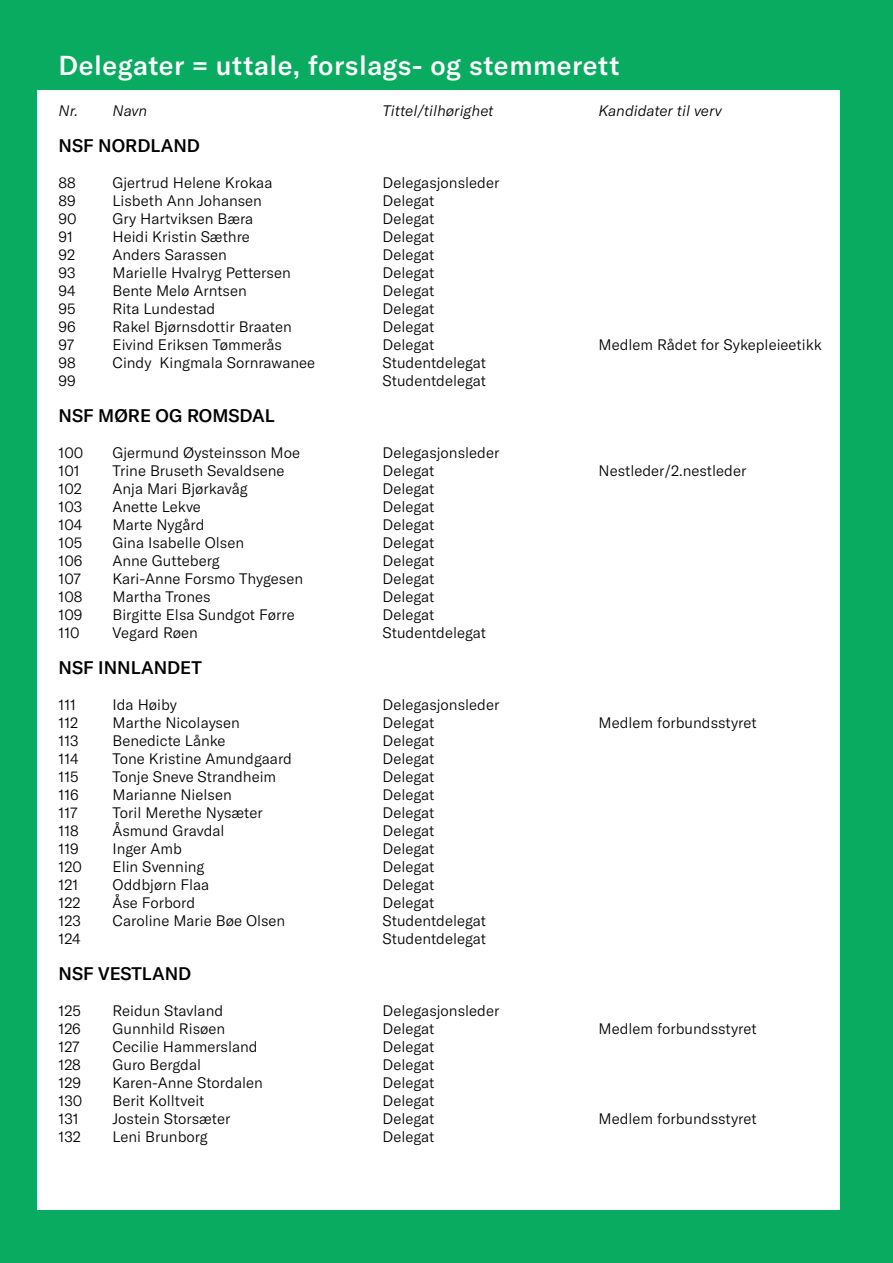
<style>
.page{position:relative;width:893px;height:1263px;background:#09ab60}
.page>*{position:absolute;margin:0;border:0;box-sizing:border-box;transform-origin:0 0}
.t1{font:500 27px "GT America";letter-spacing:.02em;color:#fff}
.t2{font:500 18px "GT America";color:#000}
.t3{font:300 15px "GT America";color:#000}
.t4{font:italic 300 15px "GT America";color:#000}
</style>
<div class="page">
<div style="left:38px;top:90px;width:802px;height:1119px;background:#fff"></div>
<h1 class="t1" style="left:58px;top:49px;width:563px">Delegater = uttale, forslags- og stemmerett</h1>
<p class="t4" style="left:58px;top:102px;width:90px">Nr. Navn</p>
<p class="t4" style="left:382px;top:102px;width:112px">Tittel/tilhørighet</p>
<p class="t4" style="left:598px;top:102px;width:125px">Kandidater til verv</p>
<p class="t2" style="left:58px;top:135px;width:143px">NSF NORDLAND</p>
<p class="t3" style="left:59px;top:174px;width:19px">88</p>
<p class="t3" style="left:113px;top:174px;width:161px">Gjertrud Helene Krokaa</p>
<p class="t3" style="left:383px;top:174px;width:118px">Delegasjonsleder</p>
<p class="t3" style="left:59px;top:192px;width:19px">89</p>
<p class="t3" style="left:113px;top:192px;width:151px">Lisbeth Ann Johansen</p>
<p class="t3" style="left:383px;top:192px;width:54px">Delegat</p>
<p class="t3" style="left:59px;top:210px;width:20px">90</p>
<p class="t3" style="left:113px;top:210px;width:142px">Gry Hartviksen Bæra</p>
<p class="t3" style="left:383px;top:210px;width:54px">Delegat</p>
<p class="t3" style="left:59px;top:228px;width:16px">91</p>
<p class="t3" style="left:113px;top:228px;width:139px">Heidi Kristin Sæthre</p>
<p class="t3" style="left:383px;top:228px;width:54px">Delegat</p>
<p class="t3" style="left:59px;top:246px;width:18px">92</p>
<p class="t3" style="left:113px;top:246px;width:116px">Anders Sarassen</p>
<p class="t3" style="left:383px;top:246px;width:54px">Delegat</p>
<p class="t3" style="left:59px;top:264px;width:19px">93</p>
<p class="t3" style="left:113px;top:264px;width:180px">Marielle Hvalryg Pettersen</p>
<p class="t3" style="left:383px;top:264px;width:54px">Delegat</p>
<p class="t3" style="left:59px;top:282px;width:19px">94</p>
<p class="t3" style="left:113px;top:282px;width:136px">Bente Melø Arntsen</p>
<p class="t3" style="left:383px;top:282px;width:54px">Delegat</p>
<p class="t3" style="left:59px;top:300px;width:19px">95</p>
<p class="t3" style="left:113px;top:300px;width:104px">Rita Lundestad</p>
<p class="t3" style="left:383px;top:300px;width:54px">Delegat</p>
<p class="t3" style="left:59px;top:318px;width:19px">96</p>
<p class="t3" style="left:113px;top:318px;width:181px">Rakel Bjørnsdottir Braaten</p>
<p class="t3" style="left:383px;top:318px;width:54px">Delegat</p>
<p class="t3" style="left:59px;top:336px;width:17px">97</p>
<p class="t3" style="left:113px;top:336px;width:171px">Eivind Eriksen Tømmerås</p>
<p class="t3" style="left:383px;top:336px;width:54px">Delegat</p>
<p class="t3" style="left:599px;top:336px;width:225px">Medlem Rådet for Sykepleieetikk</p>
<p class="t3" style="left:59px;top:354px;width:19px">98</p>
<p class="t3" style="left:113px;top:354px;width:204px">Cindy Kingmala Sornrawanee</p>
<p class="t3" style="left:383px;top:354px;width:105px">Studentdelegat</p>
<p class="t3" style="left:59px;top:372px;width:19px">99</p>
<p class="t3" style="left:383px;top:372px;width:105px">Studentdelegat</p>
<p class="t2" style="left:58px;top:405px;width:218px">NSF MØRE OG ROMSDAL</p>
<p class="t3" style="left:58px;top:444px;width:26px">100</p>
<p class="t3" style="left:112px;top:444px;width:189px">Gjermund Øysteinsson Moe</p>
<p class="t3" style="left:382px;top:444px;width:118px">Delegasjonsleder</p>
<p class="t3" style="left:58px;top:462px;width:23px">101</p>
<p class="t3" style="left:112px;top:462px;width:174px">Trine Bruseth Sevaldsene</p>
<p class="t3" style="left:382px;top:462px;width:54px">Delegat</p>
<p class="t3" style="left:598px;top:462px;width:149px">Nestleder/2.nestleder</p>
<p class="t3" style="left:58px;top:480px;width:25px">102</p>
<p class="t3" style="left:112px;top:480px;width:137px">Anja Mari Bjørkavåg</p>
<p class="t3" style="left:382px;top:480px;width:54px">Delegat</p>
<p class="t3" style="left:58px;top:498px;width:25px">103</p>
<p class="t3" style="left:112px;top:498px;width:90px">Anette Lekve</p>
<p class="t3" style="left:382px;top:498px;width:54px">Delegat</p>
<p class="t3" style="left:58px;top:516px;width:26px">104</p>
<p class="t3" style="left:112px;top:516px;width:93px">Marte Nygård</p>
<p class="t3" style="left:382px;top:516px;width:54px">Delegat</p>
<p class="t3" style="left:58px;top:534px;width:25px">105</p>
<p class="t3" style="left:112px;top:534px;width:133px">Gina Isabelle Olsen</p>
<p class="t3" style="left:382px;top:534px;width:54px">Delegat</p>
<p class="t3" style="left:58px;top:552px;width:25px">106</p>
<p class="t3" style="left:112px;top:552px;width:109px">Anne Gutteberg</p>
<p class="t3" style="left:382px;top:552px;width:54px">Delegat</p>
<p class="t3" style="left:58px;top:570px;width:24px">107</p>
<p class="t3" style="left:112px;top:570px;width:192px">Kari-Anne Forsmo Thygesen</p>
<p class="t3" style="left:382px;top:570px;width:54px">Delegat</p>
<p class="t3" style="left:58px;top:588px;width:26px">108</p>
<p class="t3" style="left:112px;top:588px;width:100px">Martha Trones</p>
<p class="t3" style="left:383px;top:588px;width:54px">Delegat</p>
<p class="t3" style="left:58px;top:606px;width:25px">109</p>
<p class="t3" style="left:112px;top:606px;width:184px">Birgitte Elsa Sundgot Førre</p>
<p class="t3" style="left:382px;top:606px;width:54px">Delegat</p>
<p class="t3" style="left:58px;top:624px;width:23px">110</p>
<p class="t3" style="left:112px;top:624px;width:87px">Vegard Røen</p>
<p class="t3" style="left:382px;top:624px;width:105px">Studentdelegat</p>
<p class="t2" style="left:58px;top:657px;width:145px">NSF INNLANDET</p>
<p class="t3" style="left:58px;top:696px;width:19px">111</p>
<p class="t3" style="left:112px;top:696px;width:66px">Ida Høiby</p>
<p class="t3" style="left:383px;top:696px;width:118px">Delegasjonsleder</p>
<p class="t3" style="left:58px;top:714px;width:21px">112</p>
<p class="t3" style="left:112px;top:714px;width:129px">Marthe Nicolaysen</p>
<p class="t3" style="left:382px;top:714px;width:54px">Delegat</p>
<p class="t3" style="left:598px;top:714px;width:160px">Medlem forbundsstyret</p>
<p class="t3" style="left:58px;top:732px;width:22px">113</p>
<p class="t3" style="left:112px;top:732px;width:115px">Benedicte Lånke</p>
<p class="t3" style="left:382px;top:732px;width:54px">Delegat</p>
<p class="t3" style="left:58px;top:750px;width:22px">114</p>
<p class="t3" style="left:112px;top:750px;width:181px">Tone Kristine Amundgaard</p>
<p class="t3" style="left:382px;top:750px;width:54px">Delegat</p>
<p class="t3" style="left:58px;top:768px;width:22px">115</p>
<p class="t3" style="left:112px;top:768px;width:165px">Tonje Sneve Strandheim</p>
<p class="t3" style="left:382px;top:768px;width:54px">Delegat</p>
<p class="t3" style="left:58px;top:786px;width:22px">116</p>
<p class="t3" style="left:112px;top:786px;width:121px">Marianne Nielsen</p>
<p class="t3" style="left:382px;top:786px;width:54px">Delegat</p>
<p class="t3" style="left:58px;top:804px;width:21px">117</p>
<p class="t3" style="left:112px;top:804px;width:152px">Toril Merethe Nysæter</p>
<p class="t3" style="left:382px;top:804px;width:54px">Delegat</p>
<p class="t3" style="left:58px;top:822px;width:22px">118</p>
<p class="t3" style="left:112px;top:822px;width:114px">Åsmund Gravdal</p>
<p class="t3" style="left:382px;top:822px;width:54px">Delegat</p>
<p class="t3" style="left:58px;top:840px;width:22px">119</p>
<p class="t3" style="left:112px;top:840px;width:71px">Inger Amb</p>
<p class="t3" style="left:382px;top:840px;width:54px">Delegat</p>
<p class="t3" style="left:58px;top:858px;width:25px">120</p>
<p class="t3" style="left:112px;top:858px;width:94px">Elin Svenning</p>
<p class="t3" style="left:382px;top:858px;width:54px">Delegat</p>
<p class="t3" style="left:58px;top:876px;width:21px">121</p>
<p class="t3" style="left:112px;top:876px;width:98px">Oddbjørn Flaa</p>
<p class="t3" style="left:382px;top:876px;width:54px">Delegat</p>
<p class="t3" style="left:58px;top:894px;width:24px">122</p>
<p class="t3" style="left:112px;top:894px;width:84px">Åse Forbord</p>
<p class="t3" style="left:382px;top:894px;width:54px">Delegat</p>
<p class="t3" style="left:58px;top:912px;width:24px">123</p>
<p class="t3" style="left:112px;top:912px;width:174px">Caroline Marie Bøe Olsen</p>
<p class="t3" style="left:382px;top:912px;width:105px">Studentdelegat</p>
<p class="t3" style="left:58px;top:930px;width:24px">124</p>
<p class="t3" style="left:382px;top:930px;width:105px">Studentdelegat</p>
<p class="t2" style="left:58px;top:963px;width:134px">NSF VESTLAND</p>
<p class="t3" style="left:58px;top:1002px;width:24px">125</p>
<p class="t3" style="left:112px;top:1002px;width:112px">Reidun Stavland</p>
<p class="t3" style="left:382px;top:1002px;width:118px">Delegasjonsleder</p>
<p class="t3" style="left:58px;top:1020px;width:24px">126</p>
<p class="t3" style="left:112px;top:1020px;width:114px">Gunnhild Risøen</p>
<p class="t3" style="left:382px;top:1020px;width:54px">Delegat</p>
<p class="t3" style="left:598px;top:1020px;width:160px">Medlem forbundsstyret</p>
<p class="t3" style="left:58px;top:1038px;width:23px">127</p>
<p class="t3" style="left:112px;top:1038px;width:147px">Cecilie Hammersland</p>
<p class="t3" style="left:382px;top:1038px;width:54px">Delegat</p>
<p class="t3" style="left:58px;top:1056px;width:24px">128</p>
<p class="t3" style="left:112px;top:1056px;width:90px">Guro Bergdal</p>
<p class="t3" style="left:382px;top:1056px;width:54px">Delegat</p>
<p class="t3" style="left:58px;top:1074px;width:24px">129</p>
<p class="t3" style="left:112px;top:1074px;width:152px">Karen-Anne Stordalen</p>
<p class="t3" style="left:382px;top:1074px;width:54px">Delegat</p>
<p class="t3" style="left:58px;top:1092px;width:25px">130</p>
<p class="t3" style="left:112px;top:1092px;width:93px">Berit Kolltveit</p>
<p class="t3" style="left:382px;top:1092px;width:54px">Delegat</p>
<p class="t3" style="left:58px;top:1110px;width:22px">131</p>
<p class="t3" style="left:112px;top:1110px;width:119px">Jostein Storsæter</p>
<p class="t3" style="left:382px;top:1110px;width:54px">Delegat</p>
<p class="t3" style="left:598px;top:1110px;width:160px">Medlem forbundsstyret</p>
<p class="t3" style="left:58px;top:1128px;width:24px">132</p>
<p class="t3" style="left:112px;top:1128px;width:97px">Leni Brunborg</p>
<p class="t3" style="left:382px;top:1128px;width:54px">Delegat</p>
</div>
